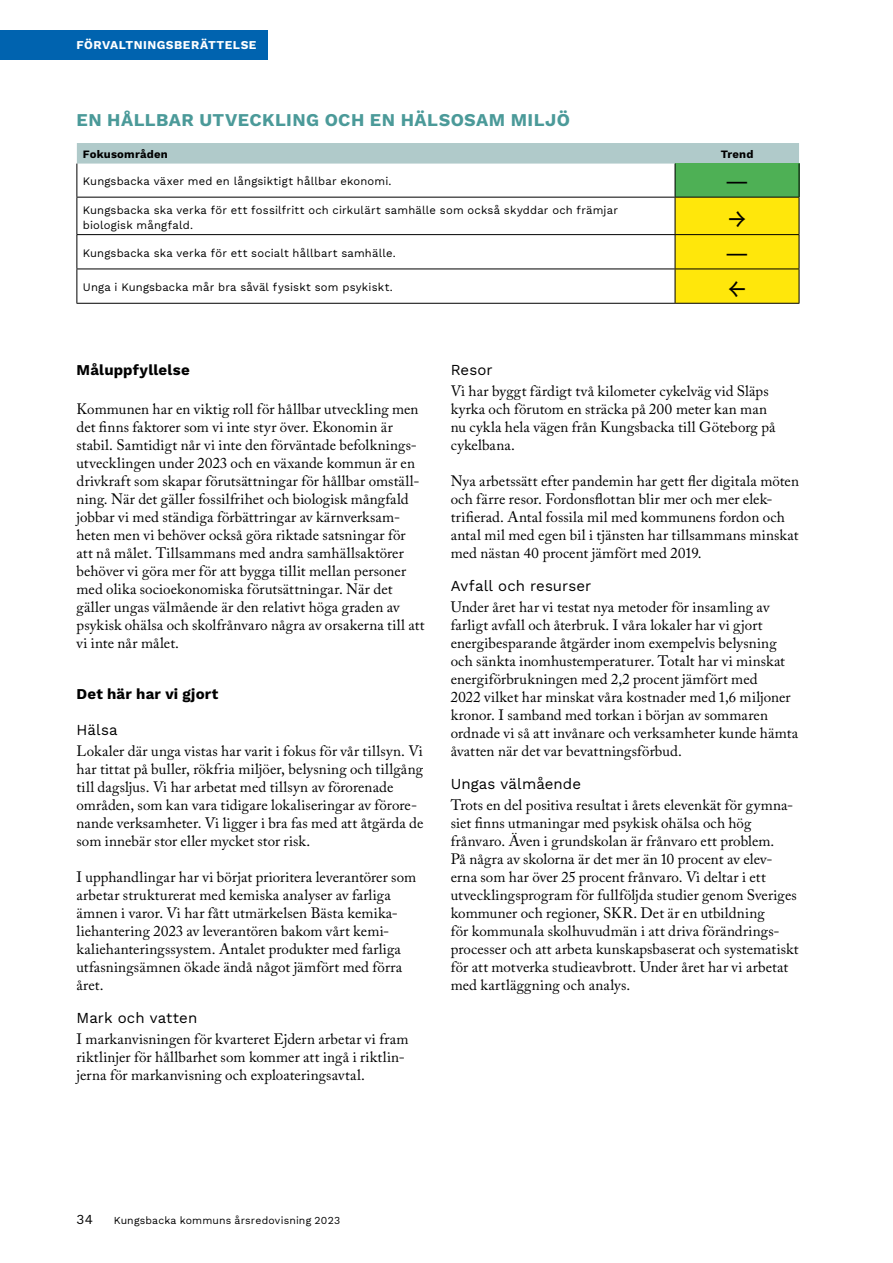
<style>
.page{position:relative;width:893px;height:1263px;background:#fff}
.page>*{position:absolute;margin:0;border:0;box-sizing:border-box;transform-origin:0 0}
.t1{font:24px "Work Sans";color:#000}
.Ingress{font:700 18px "Work Sans";letter-spacing:.025em;color:#4b9a99}
.Brödtext{font:15px/18px "Adobe Caslon Pro";letter-spacing:.01em;color:#000}
.Mellanrubrik_2{font:15px "Work Sans";letter-spacing:.005em;color:#000}
.Mellanrubrik_1{font:700 15px "Work Sans";letter-spacing:.01em;color:#000}
.Brödtext-2{font:15px "Work Sans";letter-spacing:.005em;color:#000}
.t2{font:13.5px "Work Sans";color:#000}
.t3{font:700 12px "Work Sans";letter-spacing:.04em;color:#fff}
.Tabelll_vänster{font:11.25px/15px "Work Sans";letter-spacing:.015em;color:#000}
.Tabelll_vänster-2{font:700 11.25px "Work Sans";letter-spacing:.02em;color:#000}
.t4{font:10.5px "Work Sans";letter-spacing:.015em;color:#000}
</style>
<div class="page">
<div style="left:0;top:30px;width:267px;height:30px;background:#0063af"></div>
<div style="left:77px;top:143px;width:722px;height:21px;background:#b0caca"></div>
<div style="left:675px;top:164px;width:124px;height:33px;background:#4eb055"></div>
<div style="left:676px;top:198px;width:123px;height:105px;background:#ffe70b"></div>
<hr style="left:76px;top:164px;width:1px;height:33px;background:#000">
<hr style="left:675px;top:164px;width:1px;height:33px;background:#000">
<hr style="left:799px;top:164px;width:1px;height:33px;background:#000">
<hr style="left:76px;top:197px;width:599px;height:1px;background:#000">
<hr style="left:76px;top:198px;width:1px;height:36px;background:#000">
<hr style="left:675px;top:197px;width:124px;height:1px;background:#000">
<hr style="left:675px;top:198px;width:1px;height:36px;background:#000">
<hr style="left:799px;top:198px;width:1px;height:36px;background:#000">
<hr style="left:76px;top:234px;width:599px;height:1px;background:#000">
<hr style="left:76px;top:235px;width:1px;height:34px;background:#000">
<hr style="left:675px;top:234px;width:124px;height:1px;background:#000">
<hr style="left:675px;top:235px;width:1px;height:34px;background:#000">
<hr style="left:799px;top:235px;width:1px;height:34px;background:#000">
<hr style="left:76px;top:269px;width:599px;height:1px;background:#000">
<hr style="left:76px;top:269px;width:1px;height:34px;background:#000">
<hr style="left:675px;top:269px;width:124px;height:1px;background:#000">
<hr style="left:675px;top:269px;width:1px;height:34px;background:#000">
<hr style="left:799px;top:269px;width:1px;height:34px;background:#000">
<hr style="left:76px;top:303px;width:599px;height:1px;background:#000">
<hr style="left:675px;top:303px;width:124px;height:1px;background:#000">
<p class="t3" style="left:77px;top:38px;width:181px">FÖRVALTNINGSBERÄTTELSE</p>
<p class="Ingress" style="left:76px;top:109px;width:495px">EN HÅLLBAR UTVECKLING OCH EN HÄLSOSAM MILJÖ</p>
<p class="Tabelll_vänster-2" style="left:83px;top:147px;width:87px">Fokusområden</p>
<p class="Tabelll_vänster-2" style="left:721px;top:147px;width:34px">Trend</p>
<p class="Tabelll_vänster" style="left:83px;top:173px;width:310px">Kungsbacka växer med en långsiktigt hållbar ekonomi.</p>
<h1 class="t1" style="left:725px;top:165px;width:26px">—</h1>
<p class="Tabelll_vänster" style="left:83px;top:202px;width:537px">Kungsbacka ska verka för ett fossilfritt och cirkulärt samhälle som också skyddar och främjar biologisk mångfald.</p>
<h1 class="t1" style="left:728px;top:201px;width:19px">→</h1>
<p class="Tabelll_vänster" style="left:83px;top:245px;width:314px">Kungsbacka ska verka för ett socialt hållbart samhälle.</p>
<h1 class="t1" style="left:725px;top:237px;width:26px">—</h1>
<p class="Tabelll_vänster" style="left:83px;top:280px;width:312px">Unga i Kungsbacka mår bra såväl fysiskt som psykiskt.</p>
<h1 class="t1" style="left:728px;top:271px;width:19px">←</h1>
<h3 class="Mellanrubrik_1" style="left:76px;top:361px;width:115px">Måluppfyllelse</h3>
<p class="Brödtext" style="left:76px;top:400px;width:350px">Kommunen har en viktig roll för hållbar utveckling men det finns faktorer som vi inte styr över. Ekonomin är stabil. Samtidigt når vi inte den förväntade befolknings&shy;utvecklingen under 2023 och en växande kommun är en drivkraft som skapar förutsättningar för hållbar omställ&shy;ning. När det gäller fossilfrihet och biologisk mångfald jobbar vi med ständiga förbättringar av kärnverksam&shy;heten men vi behöver också göra riktade satsningar för att nå målet. Tillsammans med andra samhällsaktörer behöver vi göra mer för att bygga tillit mellan personer med olika socioekonomiska förutsättningar. När det gäller ungas välmående är den relativt höga graden av psykisk ohälsa och skolfrånvaro några av orsakerna till att vi inte når målet.</p>
<h3 class="Mellanrubrik_1" style="left:76px;top:685px;width:143px">Det här har vi gjort</h3>
<h4 class="Mellanrubrik_2" style="left:76px;top:719px;width:43px">Hälsa</h4>
<p class="Brödtext" style="left:76px;top:742px;width:348px">Lokaler där unga vistas har varit i fokus för vår tillsyn. Vi har tittat på buller, rökfria miljöer, belysning och tillgång till dagsljus. Vi har arbetat med tillsyn av förorenade områden, som kan vara tidigare lokaliseringar av förore&shy;nande verksamheter. Vi ligger i bra fas med att åtgärda de som innebär stor eller mycket stor risk.</p>
<p class="Brödtext" style="left:76px;top:868px;width:341px">I upphandlingar har vi börjat prioritera leverantörer som arbetar strukturerat med kemiska analyser av farliga ämnen i varor. Vi har fått utmärkelsen Bästa kemika&shy;liehantering 2023 av leverantören bakom vårt kemi&shy;kaliehanteringssystem. Antalet produkter med farliga utfasningsämnen ökade ändå något jämfört med förra året.</p>
<h4 class="Mellanrubrik_2" style="left:76px;top:1007px;width:122px">Mark och vatten</h4>
<p class="Brödtext" style="left:76px;top:1030px;width:333px">I markanvisningen för kvarteret Ejdern arbetar vi fram riktlinjer för hållbarhet som kommer att ingå i riktlin&shy;jerna för markanvisning och exploateringsavtal.</p>
<p class="Brödtext-2" style="left:451px;top:359px;width:43px">Resor</p>
<p class="Brödtext" style="left:451px;top:382px;width:326px">Vi har byggt färdigt två kilometer cykelväg vid Släps kyrka och förutom en sträcka på 200 meter kan man nu cykla hela vägen från Kungsbacka till Göteborg på cykelbana.</p>
<p class="Brödtext" style="left:451px;top:472px;width:350px">Nya arbetssätt efter pandemin har gett fler digitala möten och färre resor. Fordonsflottan blir mer och mer elek&shy;trifierad. Antal fossila mil med kommunens fordon och antal mil med egen bil i tjänsten har tillsammans minskat med nästan 40 procent jämfört med 2019.</p>
<h4 class="Mellanrubrik_2" style="left:451px;top:575px;width:142px">Avfall och resurser</h4>
<p class="Brödtext" style="left:451px;top:598px;width:349px">Under året har vi testat nya metoder för insamling av farligt avfall och återbruk. I våra lokaler har vi gjort energibesparande åtgärder inom exempelvis belysning och sänkta inomhustemperaturer. Totalt har vi minskat energiförbrukningen med 2,2 procent jämfört med<br>2022 vilket har minskat våra kostnader med 1,6 miljoner kronor. I samband med torkan i början av sommaren ordnade vi så att invånare och verksamheter kunde hämta åvatten när det var bevattningsförbud.</p>
<h4 class="Mellanrubrik_2" style="left:451px;top:773px;width:132px">Ungas välmående</h4>
<p class="Brödtext" style="left:451px;top:796px;width:349px">Trots en del positiva resultat i årets elevenkät för gymna&shy;siet finns utmaningar med psykisk ohälsa och hög frånvaro. Även i grundskolan är frånvaro ett problem.<br>På några av skolorna är det mer än 10 procent av elev&shy;erna som har över 25 procent frånvaro. Vi deltar i ett utvecklingsprogram för fullföljda studier genom Sveriges kommuner och regioner, SKR. Det är en utbildning<br>för kommunala skolhuvudmän i att driva förändrings&shy;processer och att arbeta kunskapsbaserat och systematiskt för att motverka studieavbrott. Under året har vi arbetat med kartläggning och analys.</p>
<p class="t2" style="left:77px;top:1209px;width:18px">34</p>
<p class="t4" style="left:114px;top:1212px;width:228px">Kungsbacka kommuns årsredovisning 2023</p>
</div>
